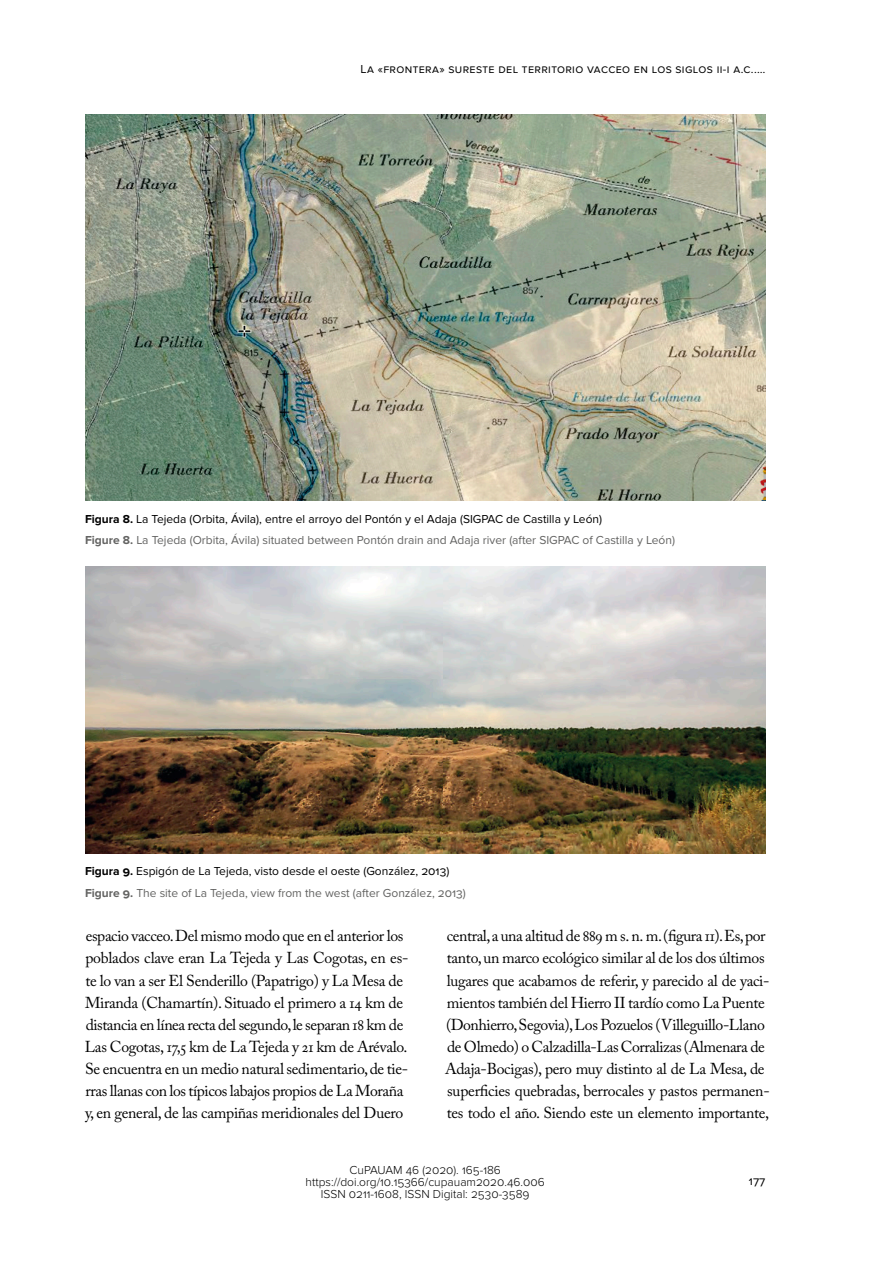
<style>
.page{position:relative;width:893px;height:1263px;background:#fff}
.page>*{position:absolute;margin:0;border:0;box-sizing:border-box;transform-origin:0 0}
.t1{font:15.75px/22px "Adobe Caslon Pro";letter-spacing:-.02em;color:#000}
.t2{font:12px/21.6px "Proxima Nova";color:#636362}
.t3{font:300 12px/12px "Proxima Nova";color:#000;text-align:center}
.t4{font:12px "Proxima Nova";letter-spacing:.03em;color:#000}
.s1{font-weight:700;color:#000}
.s2{color:#000}
.s3{font-weight:700}
</style>
<div class="page">
<img style="left:85px;top:115px;width:680px;height:385px">
<img style="left:85px;top:566px;width:680px;height:287px">
<p class="t4" style="left:361px;top:62px;width:406px">La «frontera» sureste del territorio vacceo en los siglos II‑I a.C..…</p>
<p class="t2" style="left:85px;top:508px;width:591px"><span class="s1">Figura 8.</span> <span class="s2">La Tejeda (Orbita, Ávila), entre el arroyo del Pontón y el Adaja (SIGPAC de Castilla y León)<br></span><span class="s3">Figure 8.</span> La Tejeda (Orbita, Ávila) situated between Pontón drain and Adaja river (after SIGPAC of Castilla y León)</p>
<p class="t2" style="left:85px;top:861px;width:382px"><span class="s1">Figura 9.</span> <span class="s2">Espigón de La Tejeda, visto desde el oeste (González, 2013)<br></span><span class="s3">Figure 9.</span> The site of La Tejeda, view from the west (after González, 2013)</p>
<p class="t1" style="left:85px;top:925px;width:325px">espacio vacceo. Del mismo modo que en el anterior los poblados clave eran La Tejeda y Las Cogotas, en es‑ te lo van a ser El Senderillo (Papatrigo) y La Mesa de Miranda (Chamartín). Situado el primero a 14 km de distancia en línea recta del segundo, le separan 18 km de Las Cogotas, 17,5 km de La Tejeda y 21 km de Arévalo.<br>Se encuentra en un medio natural sedimentario, de tie‑ rras llanas con los típicos labajos propios de La Moraña y, en general, de las campiñas meridionales del Duero</p>
<p class="t1" style="left:445px;top:925px;width:326px">central, a una altitud de 889 m s. n. m. (figura 11). Es, por tanto, un marco ecológico similar al de los dos últimos lugares que acabamos de referir, y parecido al de yaci‑ mientos también del Hierro II tardío como La Puente (Donhierro, Segovia), Los Pozuelos (Villeguillo‑Llano de Olmedo) o Calzadilla‑Las Corralizas (Almenara de Adaja‑Bocigas), pero muy distinto al de La Mesa, de superficies quebradas, berrocales y pastos permanen‑ tes todo el año. Siendo este un elemento importante,</p>
<p class="t3" style="left:306px;top:1165px;width:241px">CuPAUAM 46 (2020). 165-186 https://doi.org/10.15366/cupauam2020.46.006<br>ISSN 0211-1608, ISSN Digital: 2530-3589</p>
<p class="t4" style="left:749px;top:1174px;width:18px">177</p>
</div>
